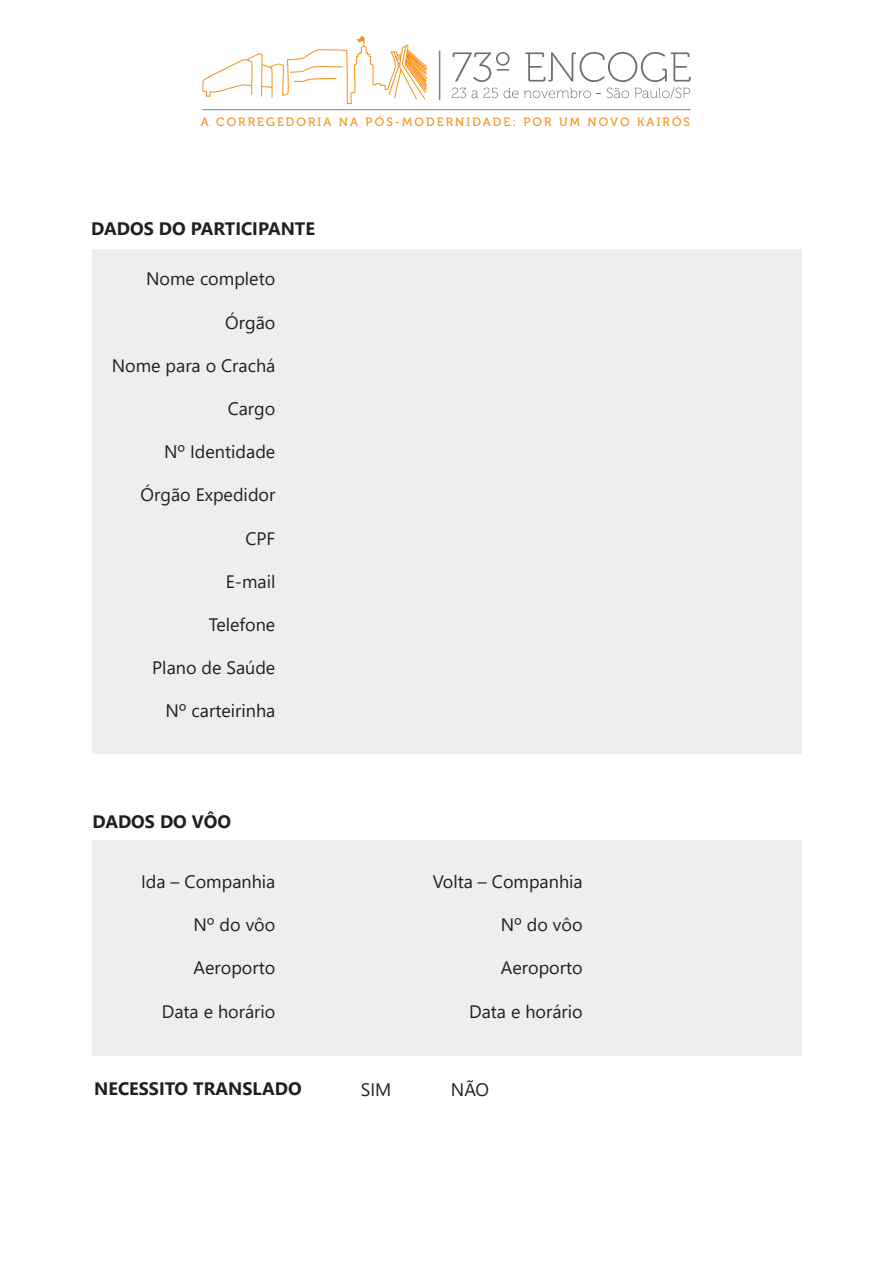
<style>
.page{position:relative;width:893px;height:1263px;background:#fff}
.page>*{position:absolute;margin:0;border:0;box-sizing:border-box;transform-origin:0 0}
.t1{font:18px "Segoe UI";color:#231f20}
.t2{font:700 18px "Segoe UI";color:#231f20}
.t3{font:12px "Museo 500";letter-spacing:.175em;color:#f6921d}
</style>
<div class="page">
<svg style="left:202px;top:36px;width:225px;height:68px"></svg>
<svg style="left:452px;top:52px;width:239px;height:47px"></svg>
<hr style="left:439px;top:51px;width:1px;height:49px;background:#7e8182">
<div style="left:92px;top:250px;width:710px;height:504px;background:#efeeed"></div>
<div style="left:92px;top:841px;width:710px;height:215px;background:#efeeed"></div>
<p class="t3" style="left:201px;top:116px;width:491px">A CORREGEDORIA NA PÓS-MODERNIDADE: POR UM NOVO KAIRÓS</p>
<p class="t2" style="left:91px;top:214px;width:225px">DADOS DO PARTICIPANTE</p>
<p class="t1" style="left:146px;top:264px;width:131px">Nome completo</p>
<p class="t1" style="left:225px;top:308px;width:52px">Órgão</p>
<p class="t1" style="left:112px;top:351px;width:165px">Nome para o Crachá</p>
<p class="t1" style="left:228px;top:394px;width:49px">Cargo</p>
<p class="t1" style="left:164px;top:437px;width:113px">Nº Identidade</p>
<p class="t1" style="left:141px;top:480px;width:136px">Órgão Expedidor</p>
<p class="t1" style="left:245px;top:524px;width:32px">CPF</p>
<p class="t1" style="left:226px;top:567px;width:51px">E-mail</p>
<p class="t1" style="left:209px;top:610px;width:68px">Telefone</p>
<p class="t1" style="left:152px;top:653px;width:125px">Plano de Saúde</p>
<p class="t1" style="left:165px;top:696px;width:111px">Nº carteirinha</p>
<p class="t2" style="left:92px;top:807px;width:140px">DADOS DO VÔO</p>
<p class="t1" style="left:141px;top:867px;width:136px">Ida – Companhia</p>
<p class="t1" style="left:193px;top:910px;width:83px">Nº do vôo</p>
<p class="t1" style="left:193px;top:953px;width:83px">Aeroporto</p>
<p class="t1" style="left:162px;top:997px;width:115px">Data e horário</p>
<p class="t1" style="left:433px;top:867px;width:151px">Volta – Companhia</p>
<p class="t1" style="left:501px;top:910px;width:83px">Nº do vôo</p>
<p class="t1" style="left:501px;top:953px;width:83px">Aeroporto</p>
<p class="t1" style="left:469px;top:997px;width:115px">Data e horário</p>
<p class="t2" style="left:94px;top:1074px;width:209px">NECESSITO TRANSLADO</p>
<p class="t1" style="left:361px;top:1075px;width:32px">SIM</p>
<p class="t1" style="left:451px;top:1075px;width:40px">NÃO</p>
</div>
